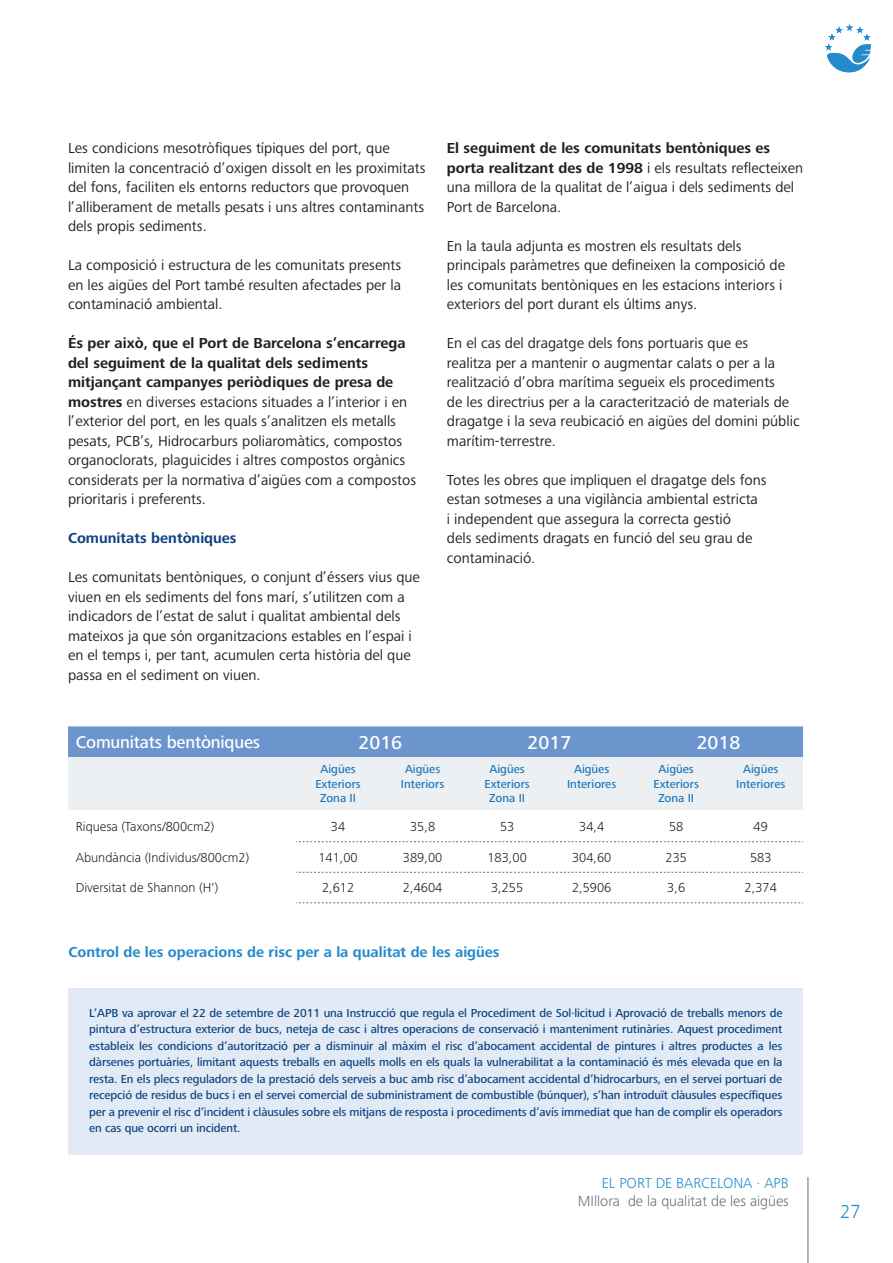
<style>
.page{position:relative;width:893px;height:1263px;background:#fff}
.page>*{position:absolute;margin:0;border:0;box-sizing:border-box;transform-origin:0 0}
.t1{font:500 19.5px "Frutiger Next Pro";color:#fff}
.t2{font:300 19.5px "Frutiger Next LT";color:#238bcb}
.t3{font:500 17.7px "Frutiger Next Pro";letter-spacing:-.01em;color:#fff}
.t4{font:15px/19.5px "Frutiger Next Pro";color:#231f20}
.t5{font:700 15px "Frutiger Next Pro";color:#238bcb}
.t6{font:300 15px "Frutiger Next Pro";color:#626e77}
.t7{font:300 15px "Frutiger Next Pro";color:#238bcb}
.t8{font:700 15px "Frutiger Next Pro";color:#0d4382}
.t9{font:300 13.5px "Frutiger Next Pro";color:#231f20}
.t10{font:500 12px/16.5px "Frutiger Next Pro";letter-spacing:-.01em;color:#0d4382;text-align:justify}
.t11{font:500 12px/14.4px "Frutiger Next Pro";color:#1b78be;text-align:center}
.s1{font-weight:700}
</style>
<div class="page">
<hr style="left:808px;top:1177px;width:1px;height:86px;background:#626e77">
<svg style="left:825px;top:24px;width:46px;height:48px"></svg>
<div style="left:68px;top:989px;width:735px;height:166px;background:#e2eaf5"></div>
<svg style="left:68px;top:726px;width:735px;height:84px;background:#becee4"></svg>
<svg style="left:296px;top:841px;width:507px;height:1px"></svg>
<svg style="left:296px;top:872px;width:507px;height:1px"></svg>
<svg style="left:296px;top:902px;width:507px;height:1px"></svg>
<p class="t4" style="left:68px;top:139px;width:359px">Les condicions mesotròfiques típiques del port, que limiten la concentració d’oxigen dissolt en les proximitats del fons, faciliten els entorns reductors que provoquen l’alliberament de metalls pesats i uns altres contaminants dels propis sediments.</p>
<p class="t4" style="left:68px;top:256px;width:335px;text-align:justify">La composició i estructura de les comunitats presents en les aigües del Port també resulten afectades per la contaminació ambiental.</p>
<p class="t4" style="left:68px;top:334px;width:350px"><span class="s1">És per això, que el Port de Barcelona s’encarrega del seguiment de la qualitat dels sediments mitjançant campanyes periòdiques de presa de mostres</span> en diverses estacions situades a l’interior i en l’exterior del port, en les quals s’analitzen els metalls pesats, PCB’s, Hidrocarburs poliaromàtics, compostos organoclorats, plaguicides i altres compostos orgànics considerats per la normativa d’aigües com a compostos prioritaris i preferents.</p>
<p class="t8" style="left:68px;top:530px;width:170px">Comunitats bentòniques</p>
<p class="t4" style="left:68px;top:568px;width:353px">Les comunitats bentòniques, o conjunt d’éssers vius que viuen en els sediments del fons marí, s’utilitzen com a indicadors de l’estat de salut i qualitat ambiental dels mateixos ja que són organitzacions estables en l’espai i en el temps i, per tant, acumulen certa història del que passa en el sediment on viuen.</p>
<p class="t4" style="left:447px;top:139px;width:358px"><span class="s1">El seguiment de les comunitats bentòniques es porta realitzant des de 1998</span> i els resultats reflecteixen una millora de la qualitat de l’aigua i dels sediments del Port de Barcelona.</p>
<p class="t4" style="left:447px;top:236px;width:340px">En la taula adjunta es mostren els resultats dels principals paràmetres que defineixen la composició de les comunitats bentòniques en les estacions interiors i exteriors del port durant els últims anys.</p>
<p class="t4" style="left:447px;top:334px;width:354px">En el cas del dragatge dels fons portuaris que es<br>realitza per a mantenir o augmentar calats o per a la realització d’obra marítima segueix els procediments<br>de les directrius per a la caracterització de materials de dragatge i la seva reubicació en aigües del domini públic marítim-terrestre.</p>
<p class="t4" style="left:447px;top:470px;width:321px">Totes les obres que impliquen el dragatge dels fons estan sotmeses a una vigilància ambiental estricta<br>i independent que assegura la correcta gestió<br>dels sediments dragats en funció del seu grau de contaminació.</p>
<p class="t3" style="left:76px;top:732px;width:186px">Comunitats bentòniques</p>
<h1 class="t1" style="left:359px;top:731px;width:45px">2016</h1>
<h1 class="t1" style="left:528px;top:731px;width:45px">2017</h1>
<h1 class="t1" style="left:697px;top:731px;width:45px">2018</h1>
<p class="t11" style="left:315px;top:762px;width:47px">Aigües<br>Exteriors<br>Zona II</p>
<p class="t11" style="left:401px;top:762px;width:45px">Aigües<br>Interiors</p>
<p class="t11" style="left:484px;top:762px;width:47px">Aigües<br>Exteriors<br>Zona II</p>
<p class="t11" style="left:567px;top:762px;width:51px">Aigües<br>Interiores</p>
<p class="t11" style="left:653px;top:762px;width:47px">Aigües<br>Exteriors<br>Zona II</p>
<p class="t11" style="left:736px;top:762px;width:51px">Aigües<br>Interiores</p>
<p class="t9" style="left:76px;top:818px;width:140px">Riquesa (Taxons/800cm2)</p>
<p class="t9" style="left:331px;top:818px;width:16px">34</p>
<p class="t9" style="left:410px;top:818px;width:27px">35,8</p>
<p class="t9" style="left:500px;top:818px;width:16px">53</p>
<p class="t9" style="left:579px;top:818px;width:27px">34,4</p>
<p class="t9" style="left:669px;top:818px;width:16px">58</p>
<p class="t9" style="left:754px;top:818px;width:16px">49</p>
<p class="t9" style="left:76px;top:850px;width:175px">Abundància (Individus/800cm2)</p>
<p class="t9" style="left:318px;top:850px;width:41px">141,00</p>
<p class="t9" style="left:403px;top:850px;width:41px">389,00</p>
<p class="t9" style="left:487px;top:850px;width:41px">183,00</p>
<p class="t9" style="left:572px;top:850px;width:41px">304,60</p>
<p class="t9" style="left:665px;top:850px;width:23px">235</p>
<p class="t9" style="left:750px;top:850px;width:23px">583</p>
<p class="t9" style="left:76px;top:880px;width:144px">Diversitat de Shannon (H')</p>
<p class="t9" style="left:322px;top:880px;width:34px">2,612</p>
<p class="t9" style="left:403px;top:880px;width:41px">2,4604</p>
<p class="t9" style="left:491px;top:880px;width:34px">3,255</p>
<p class="t9" style="left:572px;top:880px;width:41px">2,5906</p>
<p class="t9" style="left:667px;top:880px;width:19px">3,6</p>
<p class="t9" style="left:745px;top:880px;width:34px">2,374</p>
<p class="t5" style="left:68px;top:943px;width:433px">Control de les operacions de risc per a la qualitat de les aigües</p>
<p class="t10" style="left:89px;top:1004px;width:695px">L’APB va aprovar el 22 de setembre de 2011 una Instrucció que regula el Procediment de Sol·licitud i Aprovació de treballs menors de pintura d’estructura exterior de bucs, neteja de casc i altres operacions de conservació i manteniment rutinàries. Aquest procediment estableix les condicions d’autorització per a disminuir al màxim el risc d’abocament accidental de pintures i altres productes a les dàrsenes portuàries, limitant aquests treballs en aquells molls en els quals la vulnerabilitat a la contaminació és més elevada que en la resta. En els plecs reguladors de la prestació dels serveis a buc amb risc d’abocament accidental d’hidrocarburs, en el servei portuari de recepció de residus de bucs i en el servei comercial de subministrament de combustible (búnquer), s’han introduït clàusules específiques per a prevenir el risc d’incident i clàusules sobre els mitjans de resposta i procediments d’avís immediat que han de complir els operadors en cas que ocorri un incident.</p>
<p class="t7" style="left:602px;top:1174px;width:188px">EL PORT DE BARCELONA · APB</p>
<p class="t6" style="left:578px;top:1192px;width:212px">MIllora de la qualitat de les aigües</p>
<h1 class="t2" style="left:840px;top:1200px;width:22px">27</h1>
</div>
